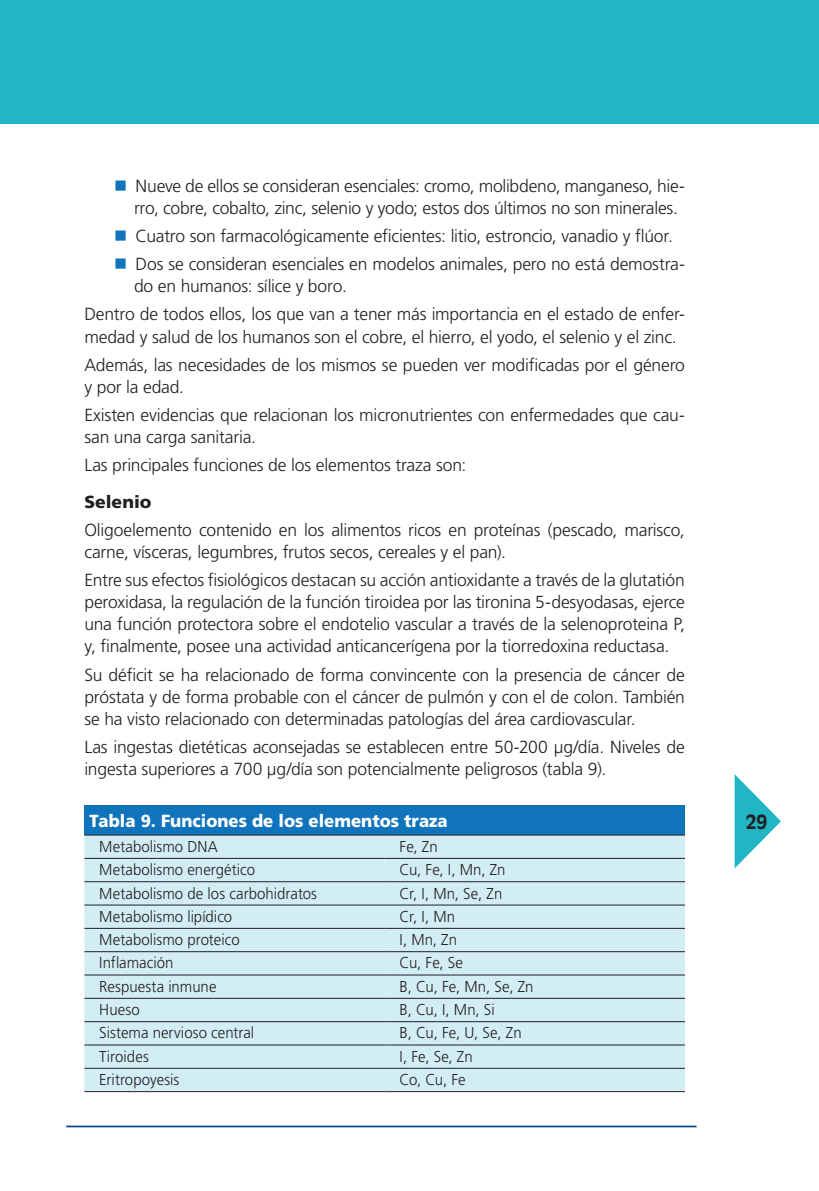
<style>
.page{position:relative;width:819px;height:1191px;background:#fff}
.page>*{position:absolute;margin:0;border:0;box-sizing:border-box;transform-origin:0 0}
.t1{font:700 19.25px "Antique Olive Std";color:#231f20}
._1A_TEXTO_GENERAL{font:300 17.5px/22.2px "Frutiger LT Std";letter-spacing:-.01em;color:#231f20}
._1A_TEXTO_GENERAL-2{font:900 17.5px "Frutiger LT Std";color:#fff;scale:.95 1}
._1A_TEXTO_GENERAL-3{font:900 17.5px "Frutiger LT Std";color:#231f20}
.x_TEXTO_GENERAL{font:300 15.75px "Frutiger LT Std";letter-spacing:.005em;color:#231f20;scale:.95 1}
</style>
<div class="page">
<div style="left:0;top:0;width:819px;height:124px;background:#21b6c6"></div>
<hr style="left:66px;top:1125px;width:630px;height:2px;background:#074795">
<svg style="left:734px;top:774px;width:46px;height:94px"></svg>
<div style="left:84px;top:805px;width:601px;height:30px;background:#1074bc"></div>
<div style="left:84px;top:835px;width:601px;height:256px;background:#d3edf4"></div>
<hr style="left:84px;top:834px;width:300px;height:1px;background:#231f20">
<hr style="left:384px;top:834px;width:301px;height:1px;background:#231f20">
<hr style="left:84px;top:858px;width:300px;height:1px;background:#231f20">
<hr style="left:384px;top:858px;width:301px;height:1px;background:#231f20">
<hr style="left:84px;top:881px;width:300px;height:1px;background:#231f20">
<hr style="left:384px;top:881px;width:301px;height:1px;background:#231f20">
<hr style="left:84px;top:904px;width:300px;height:1px;background:#231f20">
<hr style="left:384px;top:904px;width:301px;height:1px;background:#231f20">
<hr style="left:84px;top:928px;width:300px;height:1px;background:#231f20">
<hr style="left:384px;top:928px;width:301px;height:1px;background:#231f20">
<hr style="left:84px;top:951px;width:300px;height:1px;background:#231f20">
<hr style="left:384px;top:951px;width:301px;height:1px;background:#231f20">
<hr style="left:84px;top:974px;width:300px;height:1px;background:#231f20">
<hr style="left:384px;top:974px;width:301px;height:1px;background:#231f20">
<hr style="left:84px;top:998px;width:300px;height:1px;background:#231f20">
<hr style="left:384px;top:998px;width:301px;height:1px;background:#231f20">
<hr style="left:84px;top:1021px;width:300px;height:1px;background:#231f20">
<hr style="left:384px;top:1021px;width:301px;height:1px;background:#231f20">
<hr style="left:84px;top:1044px;width:300px;height:1px;background:#231f20">
<hr style="left:384px;top:1044px;width:301px;height:1px;background:#231f20">
<hr style="left:84px;top:1068px;width:300px;height:1px;background:#231f20">
<hr style="left:384px;top:1068px;width:301px;height:1px;background:#231f20">
<hr style="left:84px;top:1091px;width:300px;height:1px;background:#231f20">
<hr style="left:384px;top:1091px;width:301px;height:1px;background:#231f20">
<p class="_1A_TEXTO_GENERAL" style="left:134px;top:175px;width:552px">Nueve de ellos se consideran esenciales: cromo, molibdeno, manganeso, hie&shy;rro, cobre, cobalto, zinc, selenio y yodo; estos dos últimos no son minerales.</p>
<p class="_1A_TEXTO_GENERAL" style="left:136px;top:225px;width:538px">Cuatro son farmacológicamente eficientes: litio, estroncio, vanadio y flúor.</p>
<p class="_1A_TEXTO_GENERAL" style="left:134px;top:253px;width:552px">Dos se consideran esenciales en modelos animales, pero no está demostra&shy;do en humanos: sílice y boro.</p>
<p class="_1A_TEXTO_GENERAL" style="left:84px;top:303px;width:602px">Dentro de todos ellos, los que van a tener más importancia en el estado de enfer&shy;medad y salud de los humanos son el cobre, el hierro, el yodo, el selenio y el zinc.</p>
<p class="_1A_TEXTO_GENERAL" style="left:84px;top:354px;width:602px">Además, las necesidades de los mismos se pueden ver modificadas por el género y por la edad.</p>
<p class="_1A_TEXTO_GENERAL" style="left:84px;top:404px;width:602px">Existen evidencias que relacionan los micronutrientes con enfermedades que cau&shy;san una carga sanitaria.</p>
<p class="_1A_TEXTO_GENERAL" style="left:84px;top:454px;width:383px">Las principales funciones de los elementos traza son:</p>
<p class="_1A_TEXTO_GENERAL-3" style="left:84px;top:491px;width:69px">Selenio</p>
<p class="_1A_TEXTO_GENERAL" style="left:84px;top:519px;width:602px">Oligoelemento contenido en los alimentos ricos en proteínas (pescado, marisco, carne, vísceras, legumbres, frutos secos, cereales y el pan).</p>
<p class="_1A_TEXTO_GENERAL" style="left:84px;top:569px;width:602px;text-align:justify">Entre sus efectos fisiológicos destacan su acción antioxidante a través de la glutatión peroxidasa, la regulación de la función tiroidea por las tironina 5-desyodasas, ejerce una función protectora sobre el endotelio vascular a través de la selenoproteina P, y, finalmente, posee una actividad anticancerígena por la tiorredoxina reductasa.</p>
<p class="_1A_TEXTO_GENERAL" style="left:84px;top:663px;width:602px;text-align:justify">Su déficit se ha relacionado de forma convincente con la presencia de cáncer de próstata y de forma probable con el cáncer de pulmón y con el de colon. También se ha visto relacionado con determinadas patologías del área cardiovascular.</p>
<p class="_1A_TEXTO_GENERAL" style="left:84px;top:736px;width:602px">Las ingestas dietéticas aconsejadas se establecen entre 50-200 µg/día. Niveles de ingesta superiores a 700 µg/día son potencialmente peligrosos (tabla 9).</p>
<p class="_1A_TEXTO_GENERAL-2" style="left:89px;top:810px;width:378px">Tabla 9. Funciones de los elementos traza</p>
<p class="x_TEXTO_GENERAL" style="left:99px;top:837px;width:126px">Metabolismo DNA</p>
<p class="x_TEXTO_GENERAL" style="left:399px;top:837px;width:42px">Fe, Zn</p>
<p class="x_TEXTO_GENERAL" style="left:99px;top:861px;width:165px">Metabolismo energético</p>
<p class="x_TEXTO_GENERAL" style="left:399px;top:861px;width:113px">Cu, Fe, I, Mn, Zn</p>
<p class="x_TEXTO_GENERAL" style="left:99px;top:884px;width:231px">Metabolismo de los carbohidratos</p>
<p class="x_TEXTO_GENERAL" style="left:399px;top:884px;width:110px">Cr, I, Mn, Se, Zn</p>
<p class="x_TEXTO_GENERAL" style="left:99px;top:907px;width:141px">Metabolismo lipídico</p>
<p class="x_TEXTO_GENERAL" style="left:399px;top:907px;width:60px">Cr, I, Mn</p>
<p class="x_TEXTO_GENERAL" style="left:99px;top:930px;width:149px">Metabolismo proteico</p>
<p class="x_TEXTO_GENERAL" style="left:399px;top:930px;width:62px">I, Mn, Zn</p>
<p class="x_TEXTO_GENERAL" style="left:99px;top:954px;width:80px">Inflamación</p>
<p class="x_TEXTO_GENERAL" style="left:399px;top:954px;width:68px">Cu, Fe, Se</p>
<p class="x_TEXTO_GENERAL" style="left:99px;top:977px;width:125px">Respuesta inmune</p>
<p class="x_TEXTO_GENERAL" style="left:399px;top:977px;width:142px">B, Cu, Fe, Mn, Se, Zn</p>
<p class="x_TEXTO_GENERAL" style="left:99px;top:1000px;width:44px">Hueso</p>
<p class="x_TEXTO_GENERAL" style="left:399px;top:1000px;width:102px">B, Cu, I, Mn, Si</p>
<p class="x_TEXTO_GENERAL" style="left:99px;top:1024px;width:165px">Sistema nervioso central</p>
<p class="x_TEXTO_GENERAL" style="left:399px;top:1024px;width:130px">B, Cu, Fe, U, Se, Zn</p>
<p class="x_TEXTO_GENERAL" style="left:99px;top:1047px;width:54px">Tiroides</p>
<p class="x_TEXTO_GENERAL" style="left:399px;top:1047px;width:79px">I, Fe, Se, Zn</p>
<p class="x_TEXTO_GENERAL" style="left:99px;top:1070px;width:86px">Eritropoyesis</p>
<p class="x_TEXTO_GENERAL" style="left:399px;top:1070px;width:71px">Co, Cu, Fe</p>
<p class="t1" style="left:745px;top:810px;width:23px">29</p>
</div>
